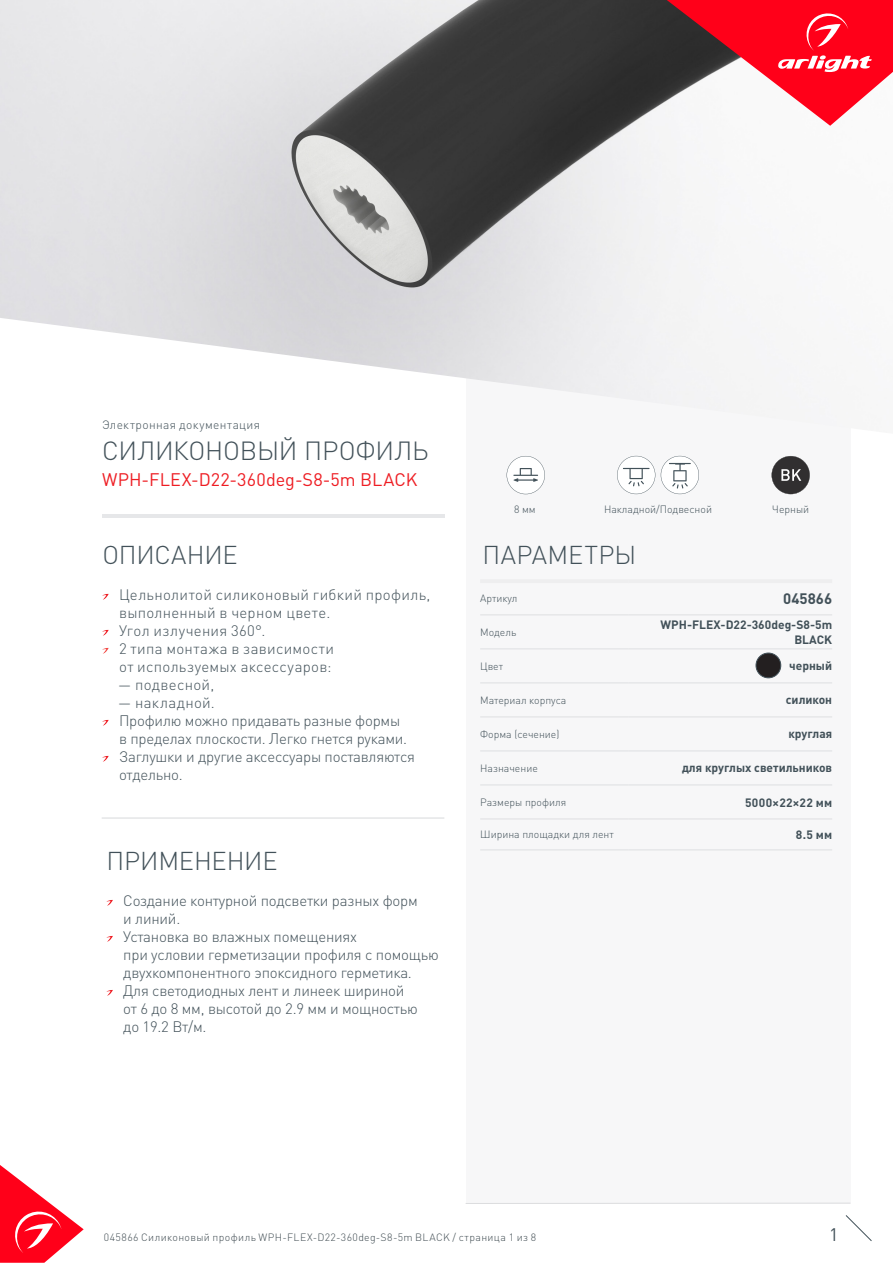
<style>
.page{position:relative;width:893px;height:1263px;background:#fff}
.page>*{position:absolute;margin:0;border:0;box-sizing:border-box;transform-origin:0 0}
.t1{font:300 25.95px "DIN Pro";letter-spacing:-.01em;color:#425159}
.t2{font:300 25.5px "DIN Pro";letter-spacing:-.005em;color:#425159}
.t3{font:300 25.5px "DIN Pro";letter-spacing:.015em;color:#425159}
.t4{font:18px "DIN Pro";letter-spacing:.01em;color:#ee1d23}
.t5{font:18px "DIN Pro";color:#425159}
.t6{font:300 15px/18px "DIN Pro";letter-spacing:-.015em;color:#425159}
.t7{font:300 15px/18px "DIN Pro";letter-spacing:.02em;color:#425159}
.t8{font:300 15px "DIN Pro";letter-spacing:.025em;color:#425159}
.t9{font:700 15px "DIN Pro";color:#425159}
.t10{font:700 12px/14.4px "DIN Pro";color:#425159;text-align:right}
.t11{font:300 12px "DIN Pro";letter-spacing:.03em;color:#425159}
.t12{font:700 12px "DIN Pro";letter-spacing:.025em;color:#425159}
.t13{font:300 10.5px "DIN Pro";color:#425159}
.t14{font:300 10.5px "DIN Pro";letter-spacing:.035em;color:#404c52}
</style>
<div class="page">
<svg style="left:0;top:1165px;width:84px;height:98px"></svg>
<svg style="left:845px;top:1215px;width:27px;height:26px"></svg>
<div style="left:466px;top:257px;width:384px;height:946px;background:#f7f7f8"></div>
<img style="left:0;top:0;width:708px;height:393px">
<hr style="left:480px;top:579px;width:148px;height:4px;background:#eeeeef">
<hr style="left:628px;top:579px;width:204px;height:4px;background:#eeeeef">
<hr style="left:480px;top:614px;width:148px;height:1px;background:#e6e7e9">
<hr style="left:628px;top:614px;width:204px;height:1px;background:#e6e7e9">
<hr style="left:480px;top:648px;width:148px;height:2px;background:#e6e7e9">
<hr style="left:628px;top:648px;width:204px;height:2px;background:#e6e7e9">
<hr style="left:480px;top:682px;width:148px;height:2px;background:#e6e7e9">
<hr style="left:628px;top:682px;width:204px;height:2px;background:#e6e7e9">
<hr style="left:480px;top:716px;width:148px;height:2px;background:#e6e7e9">
<hr style="left:628px;top:716px;width:204px;height:2px;background:#e6e7e9">
<hr style="left:480px;top:750px;width:148px;height:2px;background:#e6e7e9">
<hr style="left:628px;top:750px;width:204px;height:2px;background:#e6e7e9">
<hr style="left:480px;top:784px;width:148px;height:2px;background:#e6e7e9">
<hr style="left:628px;top:784px;width:204px;height:2px;background:#e6e7e9">
<hr style="left:480px;top:818px;width:148px;height:2px;background:#e6e7e9">
<hr style="left:628px;top:818px;width:204px;height:2px;background:#e6e7e9">
<hr style="left:480px;top:849px;width:148px;height:2px;background:#e6e7e9">
<hr style="left:628px;top:849px;width:204px;height:2px;background:#e6e7e9">
<hr style="left:466px;top:1203px;width:384px;height:1px;background:#dcdddf">
<svg style="left:667px;top:0;width:226px;height:126px"></svg>
<svg style="left:507px;top:456px;width:38px;height:38px"></svg>
<hr style="left:102px;top:515px;width:342px;height:3px;background:#e6e7e9">
<svg style="left:772px;top:456px;width:38px;height:38px"></svg>
<div style="left:756px;top:653px;width:25px;height:25px;background:#231f20;border-radius:50%"></div>
<div style="left:756px;top:653px;width:25px;height:25px;border:1px solid #425159;border-radius:50%"></div>
<svg style="left:106px;top:900px;width:7px;height:6px"></svg>
<svg style="left:106px;top:936px;width:7px;height:6px"></svg>
<svg style="left:106px;top:990px;width:7px;height:6px"></svg>
<hr style="left:102px;top:817px;width:342px;height:2px;background:#dcdddf">
<svg style="left:102px;top:594px;width:7px;height:6px"></svg>
<svg style="left:102px;top:630px;width:7px;height:6px"></svg>
<svg style="left:102px;top:648px;width:7px;height:6px"></svg>
<svg style="left:102px;top:720px;width:7px;height:6px"></svg>
<svg style="left:102px;top:756px;width:7px;height:6px"></svg>
<svg style="left:617px;top:456px;width:38px;height:38px"></svg>
<svg style="left:661px;top:456px;width:38px;height:38px"></svg>
<p class="t11" style="left:102px;top:417px;width:160px">Электронная документация</p>
<p class="t1" style="left:102px;top:433px;width:328px">СИЛИКОНОВЫЙ ПРОФИЛЬ</p>
<p class="t4" style="left:102px;top:467px;width:317px">WPH-FLEX-D22-360deg-S8-5m BLACK</p>
<p class="t2" style="left:102px;top:537px;width:137px">ОПИСАНИЕ</p>
<p class="t7" style="left:119px;top:584px;width:313px">Цельнолитой силиконовый гибкий профиль, выполненный в черном цвете.</p>
<p class="t8" style="left:119px;top:620px;width:148px">Угол излучения 360°.</p>
<p class="t7" style="left:119px;top:638px;width:217px">2 типа монтажа в зависимости от используемых аксессуаров:</p>
<p class="t7" style="left:118px;top:674px;width:97px">— подвесной,</p>
<p class="t7" style="left:118px;top:692px;width:98px">— накладной.</p>
<p class="t6" style="left:119px;top:710px;width:290px">Профилю можно придавать разные формы в пределах плоскости. Легко гнется руками.</p>
<p class="t6" style="left:119px;top:746px;width:298px">Заглушки и другие аксессуары поставляются отдельно.</p>
<p class="t2" style="left:107px;top:843px;width:172px">ПРИМЕНЕНИЕ</p>
<p class="t6" style="left:123px;top:890px;width:296px">Создание контурной подсветки разных форм и линий.</p>
<p class="t6" style="left:123px;top:926px;width:317px">Установка во влажных помещениях<br>при условии герметизации профиля с помощью двухкомпонентного эпоксидного герметика.</p>
<p class="t6" style="left:123px;top:980px;width:296px">Для светодиодных лент и линеек шириной от 6 до 8 мм, высотой до 2.9 мм и мощностью до 19.2 Вт/м.</p>
<p class="t13" style="left:514px;top:502px;width:23px">8 мм</p>
<p class="t13" style="left:604px;top:502px;width:110px">Накладной/Подвесной</p>
<p class="t13" style="left:772px;top:502px;width:38px">Черный</p>
<p class="t3" style="left:483px;top:537px;width:155px">ПАРАМЕТРЫ</p>
<p class="t13" style="left:480px;top:591px;width:39px">Артикул</p>
<p class="t9" style="left:783px;top:588px;width:50px">045866</p>
<p class="t13" style="left:480px;top:625px;width:38px">Модель</p>
<p class="t10" style="left:661px;top:617px;width:173px">WPH-FLEX-D22-360deg-S8-5m<br>BLACK</p>
<p class="t13" style="left:480px;top:659px;width:24px">Цвет</p>
<p class="t10" style="left:789px;top:658px;width:44px">черный</p>
<p class="t13" style="left:480px;top:693px;width:88px">Материал корпуса</p>
<p class="t10" style="left:786px;top:692px;width:48px">силикон</p>
<p class="t13" style="left:480px;top:727px;width:81px">Форма (сечение)</p>
<p class="t10" style="left:788px;top:726px;width:45px">круглая</p>
<p class="t13" style="left:480px;top:761px;width:59px">Назначение</p>
<p class="t10" style="left:682px;top:760px;width:152px">для круглых светильников</p>
<p class="t13" style="left:480px;top:795px;width:87px">Размеры профиля</p>
<p class="t12" style="left:745px;top:794px;width:89px">5000×22×22 мм</p>
<p class="t13" style="left:480px;top:827px;width:135px">Ширина площадки для лент</p>
<p class="t10" style="left:796px;top:827px;width:38px">8.5 мм</p>
<p class="t14" style="left:104px;top:1230px;width:434px">045866 Силиконовый профиль WPH-FLEX-D22-360deg-S8-5m BLACK / страница 1 из 8</p>
<p class="t5" style="left:829px;top:1222px;width:11px">1</p>
</div>
